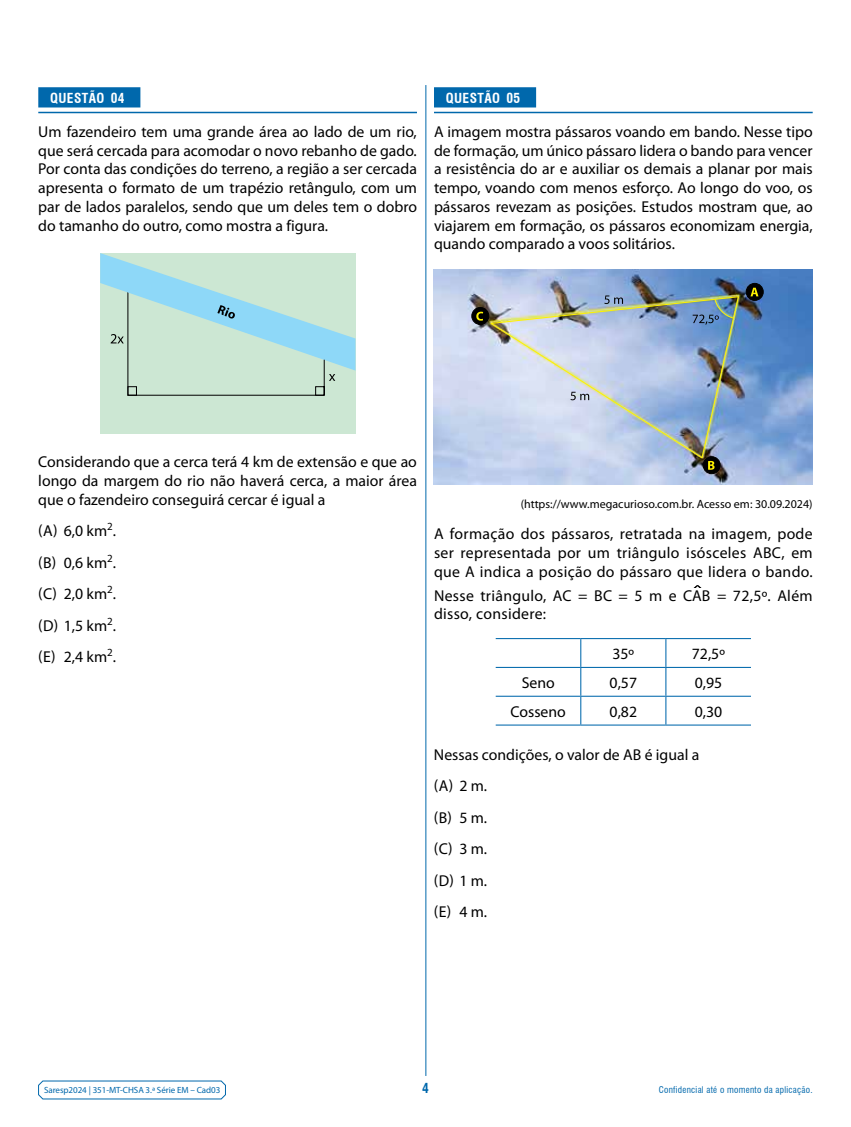
<style>
.page{position:relative;width:851px;height:1127px;background:#fff}
.page>*{position:absolute;margin:0;border:0;box-sizing:border-box;transform-origin:0 0}
.t1{font:15.75px/18.8px "Myriad Pro";color:#000;text-align:justify}
.t2{font:15.75px/18.8px "Myriad Pro";letter-spacing:.02em;color:#000}
.t3{font:700 condensed 13.5px "Swiss 721 BT";letter-spacing:.03em;color:#fff}
.t4{font:700 condensed 13.5px "Swiss 721 BT";color:#0068ac}
.t5{font:12px "Myriad Pro";color:#000}
.t6{font:9px "Myriad Pro";letter-spacing:-.005em;color:#0068ac}
.t7{font:condensed 9px "Swiss 721 BT";letter-spacing:.03em;color:#0068ac}
</style>
<div class="page">
<svg style="left:38px;top:1080px;width:188px;height:20px"></svg>
<hr style="left:425px;top:85px;width:1px;height:991px;background:#0068ac">
<div style="left:434px;top:87px;width:102px;height:20px;background:#0068ac"></div>
<hr style="left:434px;top:112px;width:378px;height:1px;background:#0068ac">
<img style="left:433px;top:270px;width:379px;height:215px">
<img style="left:488px;top:296px;width:251px;height:163px">
<div style="left:471px;top:307px;width:17px;height:17px;background:#000;border-radius:50%"></div>
<div style="left:471px;top:307px;width:18px;height:18px;border:1px solid #000;border-radius:50%"></div>
<svg style="left:476px;top:312px;width:7px;height:9px"></svg>
<div style="left:746px;top:283px;width:17px;height:17px;background:#000;border-radius:50%"></div>
<div style="left:745px;top:283px;width:18px;height:18px;border:1px solid #000;border-radius:50%"></div>
<svg style="left:750px;top:288px;width:8px;height:8px"></svg>
<div style="left:703px;top:457px;width:17px;height:17px;background:#000;border-radius:50%"></div>
<div style="left:702px;top:456px;width:18px;height:18px;border:1px solid #000;border-radius:50%"></div>
<svg style="left:708px;top:461px;width:6px;height:9px"></svg>
<svg style="left:570px;top:392px;width:19px;height:8px"></svg>
<svg style="left:692px;top:298px;width:42px;height:27px"></svg>
<svg style="left:604px;top:295px;width:19px;height:9px"></svg>
<svg style="left:693px;top:585px;width:8px;height:3px"></svg>
<hr style="left:495px;top:638px;width:85px;height:1px;background:#0068ac">
<hr style="left:580px;top:638px;width:85px;height:1px;background:#0068ac">
<hr style="left:665px;top:638px;width:85px;height:1px;background:#0068ac">
<hr style="left:495px;top:667px;width:85px;height:1px;background:#0068ac">
<hr style="left:580px;top:667px;width:85px;height:1px;background:#0068ac">
<hr style="left:665px;top:667px;width:85px;height:1px;background:#0068ac">
<hr style="left:495px;top:696px;width:85px;height:1px;background:#0068ac">
<hr style="left:580px;top:696px;width:85px;height:1px;background:#0068ac">
<svg style="left:580px;top:639px;width:1px;height:85px"></svg>
<hr style="left:665px;top:696px;width:85px;height:1px;background:#0068ac">
<svg style="left:665px;top:639px;width:1px;height:85px"></svg>
<hr style="left:495px;top:724px;width:85px;height:1px;background:#0068ac">
<hr style="left:580px;top:724px;width:85px;height:1px;background:#0068ac">
<hr style="left:665px;top:724px;width:85px;height:1px;background:#0068ac">
<div style="left:38px;top:87px;width:102px;height:20px;background:#0068ac"></div>
<hr style="left:38px;top:112px;width:379px;height:1px;background:#0068ac">
<div style="left:100px;top:253px;width:255px;height:180px;background:#cce7d3"></div>
<svg style="left:100px;top:253px;width:255px;height:143px"></svg>
<p class="t3" style="left:50px;top:90px;width:76px">QUESTÃO 04</p>
<p class="t1" style="left:38px;top:122px;width:380px">Um fazendeiro tem uma grande área ao lado de um rio, que será cercada para acomodar o novo rebanho de gado.<br>Por conta das condições do terreno, a região a ser cercada apresenta o formato de um trapézio retângulo, com um par de lados paralelos, sendo que um deles tem o dobro do tamanho do outro, como mostra a figura.</p>
<p class="t3" style="left:446px;top:90px;width:76px">QUESTÃO 05</p>
<p class="t1" style="left:434px;top:122px;width:380px">A imagem mostra pássaros voando em bando. Nesse tipo de formação, um único pássaro lidera o bando para vencer a resistência do ar e auxiliar os demais a planar por mais tempo, voando com menos esforço. Ao longo do voo, os pássaros revezam as posições. Estudos mostram que, ao viajarem em formação, os pássaros economizam energia, quando comparado a voos solitários.</p>
<p class="t1" style="left:38px;top:452px;width:380px">Considerando que a cerca terá 4 km de extensão e que ao longo da margem do rio não haverá cerca, a maior área que o fazendeiro conseguirá cercar é igual a</p>
<p class="t1" style="left:38px;top:515px;width:79px;line-height:31.5px">(A) 6,0 km<sup>2</sup>. (B) 0,6 km<sup>2</sup>. (C) 2,0 km<sup>2</sup>. (D) 1,5 km<sup>2</sup>. (E) 2,4 km<sup>2</sup>.</p>
<p class="t5" style="left:520px;top:496px;width:293px">(https://www.megacurioso.com.br. Acesso em: 30.09.2024)</p>
<p class="t1" style="left:434px;top:524px;width:380px">A formação dos pássaros, retratada na imagem, pode ser representada por um triângulo isósceles ABC, em que A indica a posição do pássaro que lidera o bando.</p>
<p class="t2" style="left:434px;top:586px;width:380px">Nesse triângulo, AC = BC = 5 m e CAB = 72,5º. Além disso, considere:</p>
<p class="t1" style="left:612px;top:644px;width:23px">35º</p>
<p class="t1" style="left:691px;top:644px;width:35px">72,5º</p>
<p class="t1" style="left:521px;top:673px;width:35px">Seno</p>
<p class="t1" style="left:609px;top:673px;width:29px">0,57</p>
<p class="t1" style="left:694px;top:673px;width:29px">0,95</p>
<p class="t1" style="left:510px;top:702px;width:57px">Cosseno</p>
<p class="t1" style="left:609px;top:702px;width:29px">0,82</p>
<p class="t1" style="left:694px;top:702px;width:29px">0,30</p>
<p class="t1" style="left:434px;top:738px;width:267px;line-height:31.5px;text-align:left">Nessas condições, o valor de AB é igual a (A) 2 m.<br>(B) 5 m.<br>(C) 3 m.<br>(D) 1 m.<br>(E) 4 m.</p>
<p class="t6" style="left:44px;top:1084px;width:178px">Saresp2024 | 351-MT-CHSA 3.ª Série EM – Cad03</p>
<p class="t4" style="left:422px;top:1079px;width:8px">4</p>
<p class="t7" style="left:658px;top:1084px;width:155px">Confidencial até o momento da aplicação.</p>
</div>
